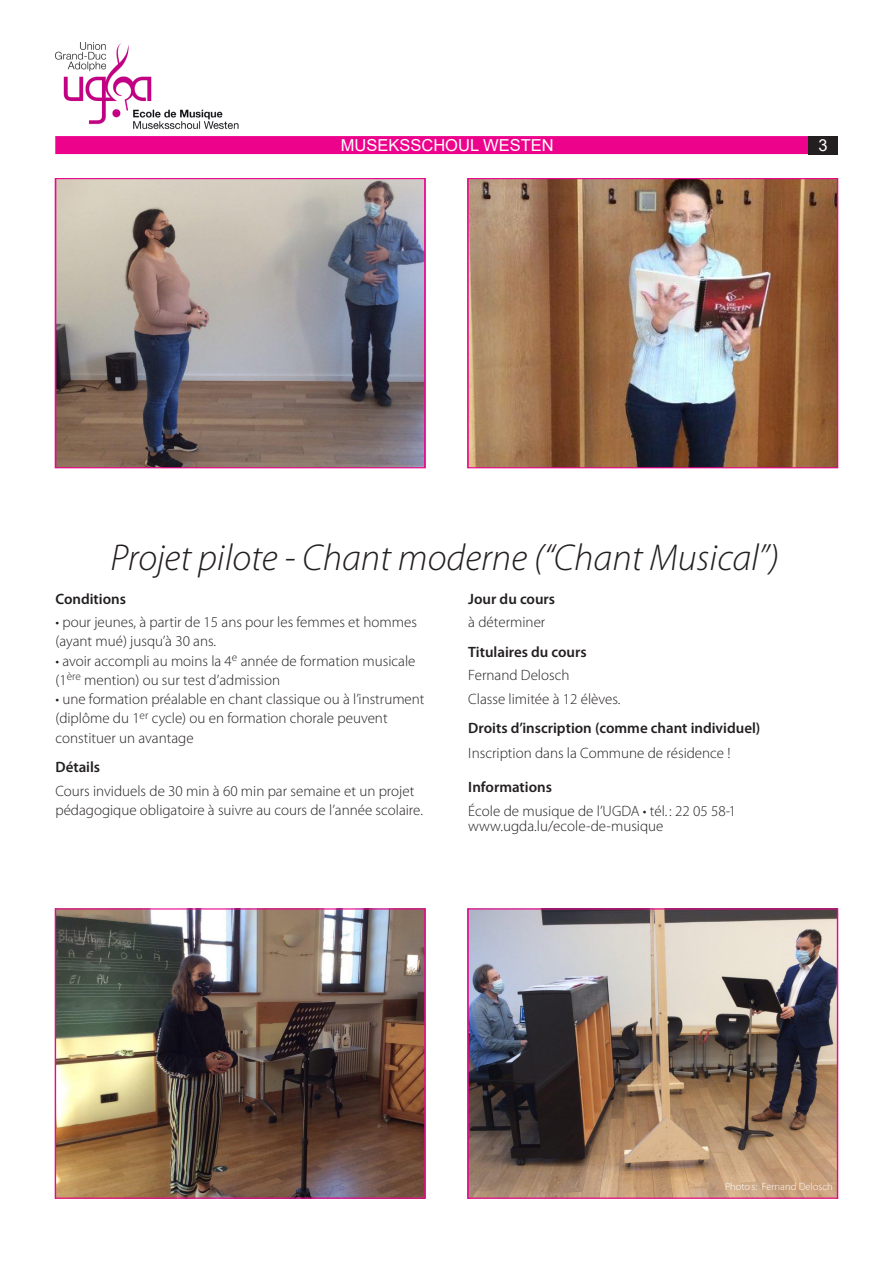
<style>
.page{position:relative;width:893px;height:1263px;background:#fff}
.page>*{position:absolute;margin:0;border:0;box-sizing:border-box;transform-origin:0 0}
.Titre_1{font:italic 300 37.5px "Myriad Pro";color:#231f20}
.t1{font:16.5px "Arial";color:#fff}
.texte_courant{font:300 15px/23.5px "Myriad Pro";color:#231f20}
.texte_courant-2{font:600 15px "Myriad Pro";color:#231f20}
.texte_courant-3{font:300 10.5px "Myriad Pro";color:#fff}
</style>
<div class="page">
<div style="left:55px;top:136px;width:754px;height:18px;background:#ed028c"></div>
<div style="left:808px;top:136px;width:30px;height:18px;background:#231f20"></div>
<img style="left:55px;top:43px;width:184px;height:87px">
<img style="left:57px;top:180px;width:367px;height:286px">
<div style="left:55px;top:178px;width:371px;height:290px;border:1px solid #ed028c"></div>
<img style="left:469px;top:180px;width:367px;height:286px">
<div style="left:467px;top:178px;width:371px;height:290px;border:1px solid #ed028c"></div>
<img style="left:57px;top:910px;width:367px;height:287px">
<div style="left:55px;top:908px;width:371px;height:291px;border:1px solid #ed028c"></div>
<img style="left:469px;top:910px;width:367px;height:287px">
<div style="left:467px;top:908px;width:371px;height:291px;border:1px solid #ed028c"></div>
<p class="t1" style="left:341px;top:134px;width:215px">MUSEKSSCHOUL WESTEN</p>
<p class="t1" style="left:818px;top:134px;width:11px">3</p>
<p class="Titre_1" style="left:111px;top:535px;width:670px">Projet pilote - Chant moderne (“Chant Musical”)</p>
<p class="texte_courant-2" style="left:55px;top:589px;width:72px">Conditions</p>
<p class="texte_courant" style="left:55px;top:610px;width:363px">• pour jeunes, à partir de 15 ans pour les femmes et hommes</p>
<p class="texte_courant" style="left:55px;top:630px;width:162px">(ayant mué) jusqu’à 30 ans.</p>
<p class="texte_courant" style="left:55px;top:649px;width:362px">• avoir accompli au moins la 4<sup>e</sup> année de formation musicale</p>
<p class="texte_courant" style="left:55px;top:668px;width:226px">(1<sup>ère</sup> mention) ou sur test d’admission</p>
<p class="texte_courant" style="left:55px;top:687px;width:371px">• une formation préalable en chant classique ou à l’instrument</p>
<p class="texte_courant" style="left:55px;top:707px;width:334px">(diplôme du 1<sup>er</sup> cycle) ou en formation chorale peuvent</p>
<p class="texte_courant" style="left:55px;top:726px;width:140px">constituer un avantage</p>
<p class="texte_courant-2" style="left:55px;top:757px;width:46px">Détails</p>
<p class="texte_courant" style="left:55px;top:779px;width:360px">Cours inviduels de 30 min à 60 min par semaine et un projet</p>
<p class="texte_courant" style="left:55px;top:798px;width:369px">pédagogique obligatoire à suivre au cours de l’année scolaire.</p>
<p class="texte_courant-2" style="left:468px;top:589px;width:88px">Jour du cours</p>
<p class="texte_courant" style="left:468px;top:610px;width:79px">à déterminer</p>
<p class="texte_courant-2" style="left:468px;top:642px;width:120px">Titulaires du cours</p>
<p class="texte_courant" style="left:468px;top:663px;width:154px">Fernand Delosch<br>Classe limitée à 12 élèves.</p>
<p class="texte_courant-2" style="left:468px;top:718px;width:294px">Droits d’inscription (comme chant individuel)</p>
<p class="texte_courant" style="left:468px;top:742px;width:264px">Inscription dans la Commune de résidence !</p>
<p class="texte_courant-2" style="left:468px;top:777px;width:85px">Informations</p>
<p class="texte_courant" style="left:468px;top:803px;width:269px;line-height:15px">École de musique de l’UGDA • tél. : 22 05 58-1 www.ugda.lu/ecole-de-musique</p>
<p class="texte_courant-3" style="left:725px;top:1181px;width:109px">Photos: Fernand Delosch</p>
</div>
